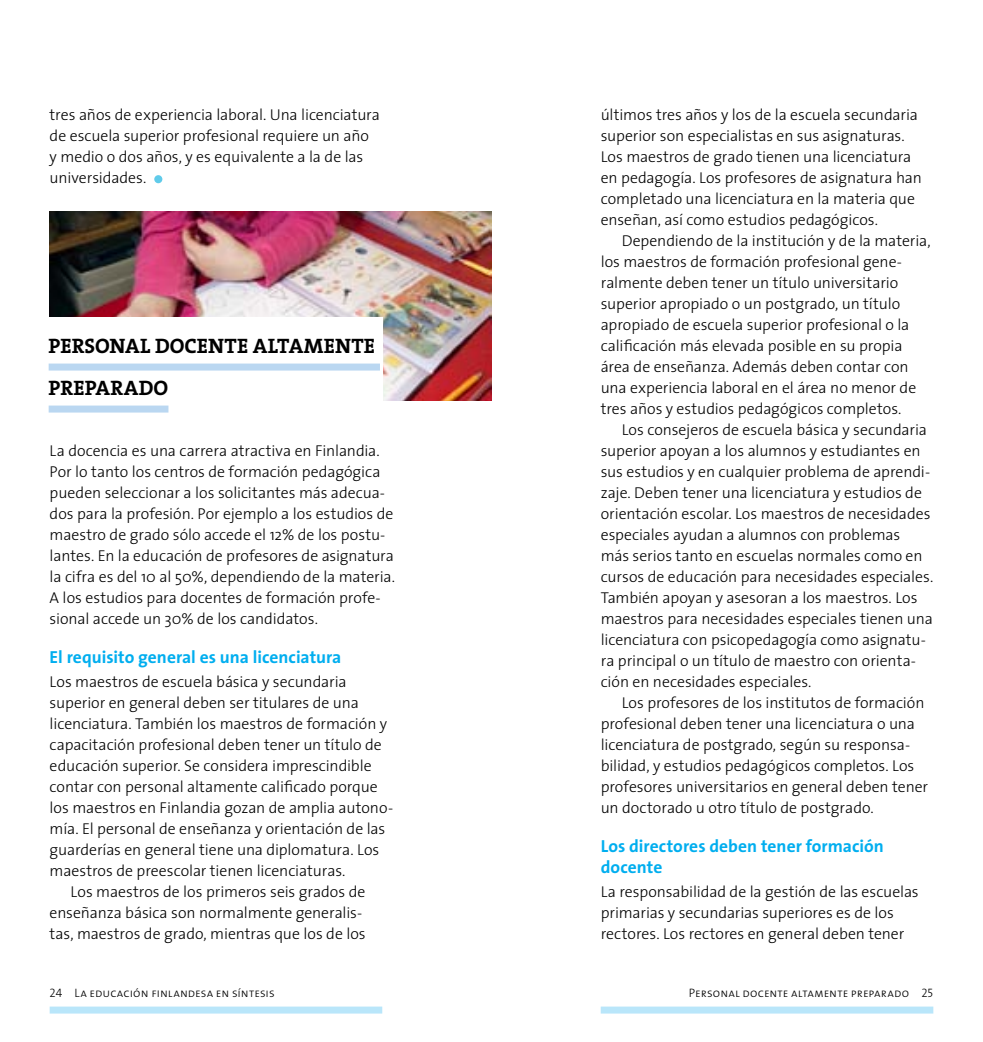
<style>
.page{position:relative;width:983px;height:1042px;background:#fff}
.page>*{position:absolute;margin:0;border:0;box-sizing:border-box;transform-origin:0 0}
.t1{font:21px/42px "The Serif Bold Caps";color:#000}
.t2{font:700 17.5px/21px "The Sans";color:#00aeef}
.t3{font:300 15.75px/21px "The Sans";letter-spacing:-.005em;color:#000}
.t4{font:12.25px "The Sans Light Caps";letter-spacing:.01em;color:#000}
.s1{font-size:9.62px}
</style>
<div class="page">
<div style="left:50px;top:1006px;width:332px;height:7px;background:#b9e6fa"></div>
<div style="left:154px;top:175px;width:8px;height:8px;background:#60cbea;border-radius:50%"></div>
<div style="left:600px;top:1006px;width:333px;height:7px;background:#b9e6fa"></div>
<img style="left:50px;top:211px;width:441px;height:189px">
<div style="left:34px;top:317px;width:348px;height:105px;background:#fff"></div>
<div style="left:49px;top:363px;width:331px;height:7px;background:#bad7f1"></div>
<div style="left:49px;top:405px;width:119px;height:7px;background:#bad7f1"></div>
<p class="t3" style="left:50px;top:105px;width:332px">tres años de experiencia laboral. Una licenciatura de escuela superior profesional requiere un año y medio o dos años, y es equivalente a la de las universidades.</p>
<h1 class="t1" style="left:49px;top:325px;width:328px">PERSONAL DOCENTE ALTAMENTE<br>PREPARADO</h1>
<p class="t3" style="left:50px;top:441px;width:347px">La docencia es una carrera atractiva en Finlandia.<br>Por lo tanto los centros de formación pedagógica pueden seleccionar a los solicitantes más adecua&shy;dos para la profesión. Por ejemplo a los estudios de maestro de grado sólo accede el 12% de los postu&shy;lantes. En la educación de profesores de asignatura la cifra es del 10 al 50%, dependiendo de la materia.<br>A los estudios para docentes de formación profe&shy;sional accede un 30% de los candidatos.</p>
<p class="t2" style="left:50px;top:646px;width:293px">El requisito general es una licenciatura</p>
<p class="t3" style="left:50px;top:672px;width:298px">Los maestros de escuela básica y secundaria</p>
<p class="t3" style="left:50px;top:693px;width:311px">superior en general deben ser titulares de una</p>
<p class="t3" style="left:50px;top:714px;width:339px">licenciatura. También los maestros de formación y</p>
<p class="t3" style="left:50px;top:735px;width:333px">capacitación profesional deben tener un título de</p>
<p class="t3" style="left:50px;top:755px;width:323px">educación superior. Se considera imprescindible</p>
<p class="t3" style="left:50px;top:776px;width:329px">contar con personal altamente calificado porque</p>
<p class="t3" style="left:50px;top:797px;width:345px">los maestros en Finlandia gozan de amplia autono-</p>
<p class="t3" style="left:50px;top:818px;width:337px">mía. El personal de enseñanza y orientación de las</p>
<p class="t3" style="left:50px;top:839px;width:331px">guarderías en general tiene una diplomatura. Los</p>
<p class="t3" style="left:50px;top:860px;width:297px">maestros de preescolar tienen licenciaturas.</p>
<p class="t3" style="left:71px;top:881px;width:296px">Los maestros de los primeros seis grados de</p>
<p class="t3" style="left:50px;top:902px;width:314px">enseñanza básica son normalmente generalis-</p>
<p class="t3" style="left:50px;top:923px;width:317px">tas, maestros de grado, mientras que los de los</p>
<p class="t4" style="left:50px;top:984px;width:226px">24 La educación f<span class="s1">I</span>nlandesa en síntesis</p>
<p class="t3" style="left:600px;top:104px;width:322px">últimos tres años y los de la escuela secundaria superior son especialistas en sus asignaturas.<br>Los maestros de grado tienen una licenciatura en pedagogía. Los profesores de asignatura han completado una licenciatura en la materia que enseñan, así como estudios pedagógicos.</p>
<p class="t3" style="left:600px;top:230px;width:331px;text-indent:21px">Dependiendo de la institución y de la materia, los maestros de formación profesional gene&shy;ralmente deben tener un título universitario superior apropiado o un postgrado, un título apropiado de escuela superior profesional o la calificación más elevada posible en su propia área de enseñanza. Además deben contar con una experiencia laboral en el área no menor de tres años y estudios pedagógicos completos.</p>
<p class="t3" style="left:600px;top:419px;width:334px;text-indent:21px">Los consejeros de escuela básica y secundaria superior apoyan a los alumnos y estudiantes en sus estudios y en cualquier problema de aprendi&shy;zaje. Deben tener una licenciatura y estudios de orientación escolar. Los maestros de necesidades especiales ayudan a alumnos con problemas<br>más serios tanto en escuelas normales como en cursos de educación para necesidades especiales.<br>También apoyan y asesoran a los maestros. Los maestros para necesidades especiales tienen una licenciatura con psicopedagogía como asignatu&shy;ra principal o un título de maestro con orienta&shy;ción en necesidades especiales.</p>
<p class="t3" style="left:600px;top:692px;width:329px;text-indent:21px">Los profesores de los institutos de formación profesional deben tener una licenciatura o una licenciatura de postgrado, según su responsa&shy;bilidad, y estudios pedagógicos completos. Los profesores universitarios en general deben tener un doctorado u otro título de postgrado.</p>
<p class="t2" style="left:600px;top:835px;width:285px">Los directores deben tener formación docente</p>
<p class="t3" style="left:600px;top:882px;width:319px">La responsabilidad de la gestión de las escuelas primarias y secundarias superiores es de los rectores. Los rectores en general deben tener</p>
<p class="t4" style="left:688px;top:984px;width:246px">Personal docente altamente preparado 25</p>
</div>
